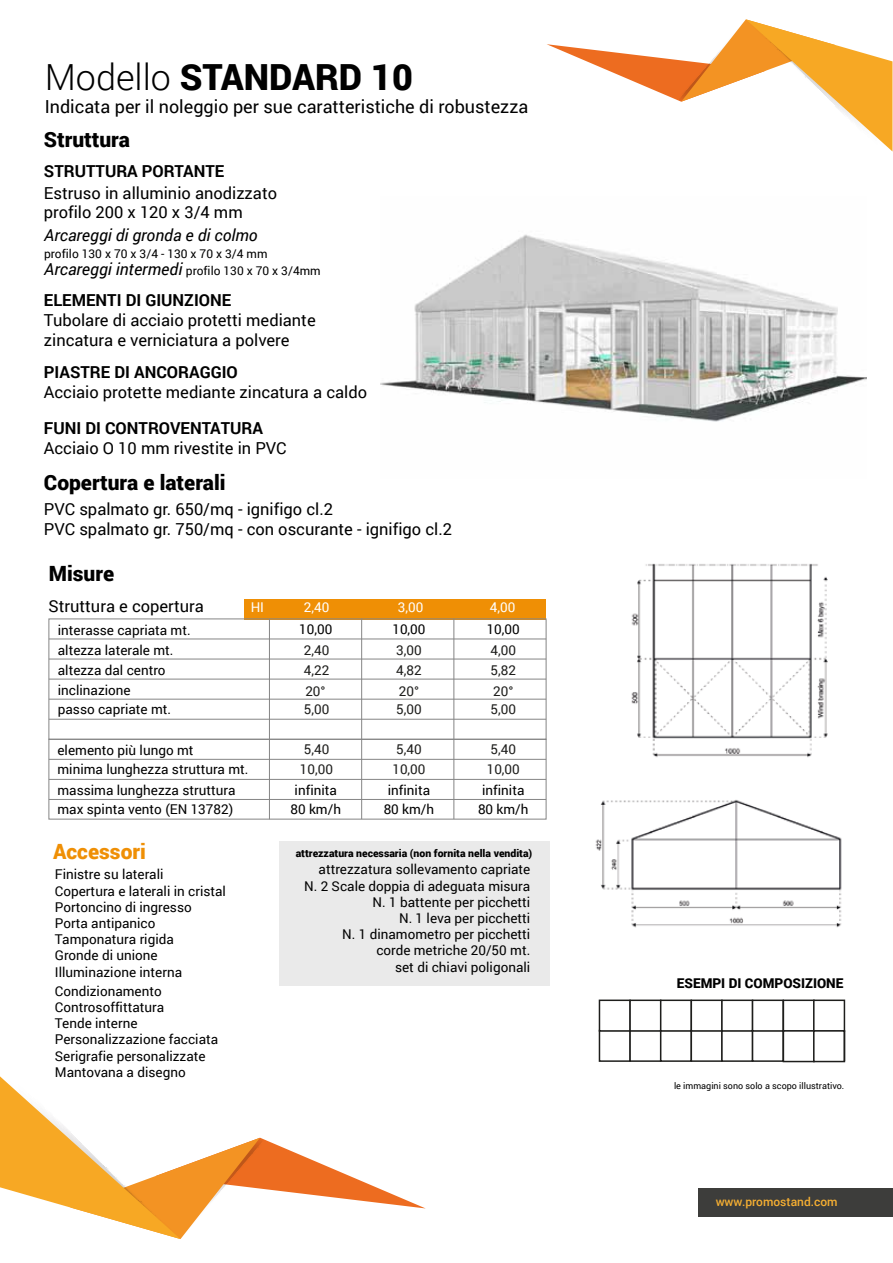
<style>
.page{position:relative;width:893px;height:1263px;background:#fff}
.page>*{position:absolute;margin:0;border:0;box-sizing:border-box;transform-origin:0 0}
.t1{font:900 36px "Roboto";color:#010101}
.t2{font:900 21px "Roboto";color:#010101}
.t3{font:900 21px "Roboto";color:#ef8f05}
.t4{font:18px "Roboto";color:#010101}
.t5{font:16.5px/19.8px "Roboto";color:#010101}
.t6{font:700 16.5px "Roboto";color:#010101}
.t7{font:italic 16.5px/34px "Roboto";color:#010101}
.t8{font:13.5px/16.2px "Roboto";color:#010101}
.t9{font:13.5px "Roboto";color:#1e1e1c}
.t10{font:900 13.5px "Roboto";color:#010101}
.t11{font:13.5px "Roboto";color:#fff}
.t12{font:12px/17.5px "Roboto";color:#010101}
.t13{font:500 12px "Roboto";color:#f6af32}
.t14{font:900 10.5px "Roboto";color:#010101}
.t15{font:9px "Roboto";color:#010101}
.s1{font-weight:300}
</style>
<div class="page">
<div style="left:698px;top:1188px;width:195px;height:29px;background:#3d3d3b"></div>
<img style="left:595px;top:800px;width:247px;height:128px">
<div style="left:279px;top:841px;width:271px;height:145px;background:#eaeaea"></div>
<img style="left:381px;top:234px;width:486px;height:188px">
<div style="left:599px;top:1030px;width:32px;height:32px;background:#fff;border:2px solid #1e1e1c"></div>
<div style="left:599px;top:999px;width:32px;height:33px;background:#fff;border:2px solid #1e1e1c"></div>
<div style="left:629px;top:1030px;width:32px;height:32px;background:#fff;border:2px solid #1e1e1c"></div>
<div style="left:629px;top:999px;width:32px;height:33px;background:#fff;border:2px solid #1e1e1c"></div>
<div style="left:660px;top:1030px;width:32px;height:32px;background:#fff;border:2px solid #1e1e1c"></div>
<div style="left:660px;top:999px;width:32px;height:33px;background:#fff;border:2px solid #1e1e1c"></div>
<div style="left:691px;top:1030px;width:32px;height:32px;background:#fff;border:2px solid #1e1e1c"></div>
<div style="left:691px;top:999px;width:32px;height:33px;background:#fff;border:2px solid #1e1e1c"></div>
<div style="left:721px;top:1030px;width:32px;height:32px;background:#fff;border:2px solid #1e1e1c"></div>
<div style="left:721px;top:999px;width:32px;height:33px;background:#fff;border:2px solid #1e1e1c"></div>
<div style="left:752px;top:1030px;width:32px;height:32px;background:#fff;border:2px solid #1e1e1c"></div>
<div style="left:752px;top:999px;width:32px;height:33px;background:#fff;border:2px solid #1e1e1c"></div>
<div style="left:783px;top:999px;width:32px;height:33px;background:#fff;border:2px solid #1e1e1c"></div>
<div style="left:813px;top:999px;width:32px;height:33px;background:#fff;border:2px solid #1e1e1c"></div>
<div style="left:783px;top:1030px;width:32px;height:32px;background:#fff;border:2px solid #1e1e1c"></div>
<div style="left:813px;top:1030px;width:32px;height:32px;background:#fff;border:2px solid #1e1e1c"></div>
<hr style="left:844px;top:1030px;width:1px;height:31px;background:#1e1e1c">
<div style="left:245px;top:599px;width:301px;height:20px;background:#ef8f05"></div>
<div style="left:49px;top:618px;width:497px;height:122px;border:1px solid #858585"></div>
<hr style="left:49px;top:719px;width:497px;height:1px;background:#858585">
<hr style="left:49px;top:699px;width:497px;height:1px;background:#858585">
<hr style="left:49px;top:679px;width:497px;height:1px;background:#858585">
<hr style="left:49px;top:659px;width:497px;height:1px;background:#858585">
<hr style="left:49px;top:639px;width:497px;height:1px;background:#858585">
<hr style="left:361px;top:619px;width:1px;height:200px;background:#858585">
<hr style="left:453px;top:619px;width:1px;height:200px;background:#858585">
<hr style="left:269px;top:619px;width:1px;height:200px;background:#858585">
<div style="left:49px;top:739px;width:497px;height:80px;border:1px solid #858585"></div>
<hr style="left:49px;top:799px;width:497px;height:1px;background:#858585">
<hr style="left:49px;top:779px;width:497px;height:1px;background:#858585">
<hr style="left:49px;top:759px;width:497px;height:1px;background:#858585">
<img style="left:631px;top:563px;width:197px;height:195px">
<svg style="left:547px;top:19px;width:345px;height:132px"></svg>
<svg style="left:0;top:1076px;width:426px;height:163px"></svg>
<h1 class="t1" style="left:45px;top:51px;width:370px"><span class="s1">Modello</span> STANDARD 10</h1>
<h3 class="t4" style="left:45px;top:94px;width:485px">Indicata per il noleggio per sue caratteristiche di robustezza</h3>
<h2 class="t2" style="left:44px;top:124px;width:88px">Struttura</h2>
<p class="t5" style="left:44px;top:182px;width:235px">Estruso in alluminio anodizzato</p>
<p class="t6" style="left:44px;top:160px;width:182px">STRUTTURA PORTANTE</p>
<p class="t5" style="left:44px;top:201px;width:200px">profilo 200 x 120 x 3/4 mm</p>
<p class="t7" style="left:44px;top:218px;width:215px">Arcareggi di gronda e di colmo<br>Arcareggi intermedi</p>
<p class="t12" style="left:186px;top:244px;width:136px;text-indent:-142px">profilo 130 x 70 x 3/4 - 130 x 70 x 3/4 mm<br>profilo 130 x 70 x 3/4mm</p>
<p class="t6" style="left:44px;top:289px;width:189px">ELEMENTI DI GIUNZIONE</p>
<p class="t5" style="left:44px;top:310px;width:273px">Tubolare di acciaio protetti mediante zincatura e verniciatura a polvere</p>
<p class="t6" style="left:44px;top:360px;width:195px">PIASTRE DI ANCORAGGIO</p>
<p class="t5" style="left:44px;top:381px;width:325px">Acciaio protette mediante zincatura a caldo</p>
<p class="t6" style="left:44px;top:417px;width:221px">FUNI DI CONTROVENTATURA</p>
<p class="t5" style="left:44px;top:438px;width:244px">Acciaio O 10 mm rivestite in PVC</p>
<h2 class="t2" style="left:44px;top:468px;width:183px">Copertura e laterali</h2>
<p class="t5" style="left:44px;top:498px;width:410px;line-height:20.2px">PVC spalmato gr. 650/mq - ignifigo cl.2<br>PVC spalmato gr. 750/mq - con oscurante - ignifigo cl.2</p>
<h2 class="t2" style="left:49px;top:559px;width:67px">Misure</h2>
<p class="t5" style="left:49px;top:596px;width:157px">Struttura e copertura</p>
<p class="t11" style="left:251px;top:598px;width:15px">HI</p>
<p class="t8" style="left:58px;top:619px;width:134px;line-height:19.8px">interasse capriata mt. altezza laterale mt. altezza dal centro inclinazione<br>passo capriate mt.</p>
<p class="t8" style="left:58px;top:740px;width:192px;line-height:18.8px">elemento più lungo mt<br>minima lunghezza struttura mt.</p>
<p class="t8" style="left:58px;top:780px;width:180px;line-height:19.5px">massima lunghezza struttura max spinta vento (EN 13782)</p>
<h2 class="t3" style="left:53px;top:837px;width:94px">Accessori</h2>
<p class="t8" style="left:55px;top:866px;width:173px">Finistre su laterali<br>Copertura e laterali in cristal<br>Portoncino di ingresso<br>Porta antipanico<br>Tamponatura rigida<br>Gronde di unione<br>Illuminazione interna</p>
<p class="t8" style="left:55px;top:982px;width:165px">Condizionamento<br>Controsoffittatura<br>Tende interne<br>Personalizzazione facciata<br>Serigrafie personalizzate<br>Mantovana a disegno</p>
<p class="t11" style="left:398px;top:598px;width:27px">3,00</p>
<p class="t9" style="left:396px;top:640px;width:27px">3,00</p>
<p class="t11" style="left:304px;top:598px;width:27px">2,40</p>
<p class="t11" style="left:490px;top:598px;width:27px">4,00</p>
<p class="t9" style="left:490px;top:640px;width:27px">4,00</p>
<p class="t8" style="left:392px;top:621px;width:35px">10,00</p>
<p class="t8" style="left:299px;top:621px;width:35px">10,00</p>
<p class="t8" style="left:487px;top:621px;width:35px">10,00</p>
<p class="t9" style="left:304px;top:640px;width:27px">2,40</p>
<p class="t9" style="left:396px;top:660px;width:27px">4,82</p>
<p class="t9" style="left:304px;top:660px;width:27px">4,22</p>
<p class="t9" style="left:491px;top:660px;width:27px">5,82</p>
<p class="t9" style="left:399px;top:681px;width:22px">20°</p>
<p class="t9" style="left:305px;top:681px;width:22px">20°</p>
<p class="t9" style="left:493px;top:681px;width:22px">20°</p>
<p class="t9" style="left:396px;top:699px;width:27px">5,00</p>
<p class="t9" style="left:304px;top:699px;width:27px">5,00</p>
<p class="t9" style="left:490px;top:699px;width:27px">5,00</p>
<p class="t9" style="left:396px;top:739px;width:27px">5,40</p>
<p class="t9" style="left:304px;top:739px;width:27px">5,40</p>
<p class="t9" style="left:491px;top:739px;width:27px">5,40</p>
<p class="t9" style="left:392px;top:759px;width:35px">10,00</p>
<p class="t9" style="left:300px;top:759px;width:35px">10,00</p>
<p class="t9" style="left:487px;top:759px;width:35px">10,00</p>
<p class="t8" style="left:388px;top:781px;width:44px">infinita</p>
<p class="t8" style="left:295px;top:781px;width:44px">infinita</p>
<p class="t8" style="left:482px;top:781px;width:44px">infinita</p>
<p class="t8" style="left:384px;top:801px;width:52px">80 km/h</p>
<p class="t8" style="left:290px;top:801px;width:52px">80 km/h</p>
<p class="t8" style="left:478px;top:801px;width:52px">80 km/h</p>
<p class="t14" style="left:296px;top:846px;width:238px">attrezzatura necessaria (non fornita nella vendita)</p>
<p class="t8" style="left:304px;top:861px;width:228px;text-align:right">attrezzatura sollevamento capriate<br>N. 2 Scale doppia di adeguata misura<br>N. 1 battente per picchetti<br>N. 1 leva per picchetti<br>N. 1 dinamometro per picchetti<br>corde metriche 20/50 mt.<br>set di chiavi poligonali</p>
<p class="t10" style="left:677px;top:974px;width:168px">ESEMPI DI COMPOSIZIONE</p>
<p class="t15" style="left:674px;top:1079px;width:172px">le immagini sono solo a scopo illustrativo.</p>
<p class="t13" style="left:716px;top:1193px;width:124px">www.promostand.com</p>
</div>
